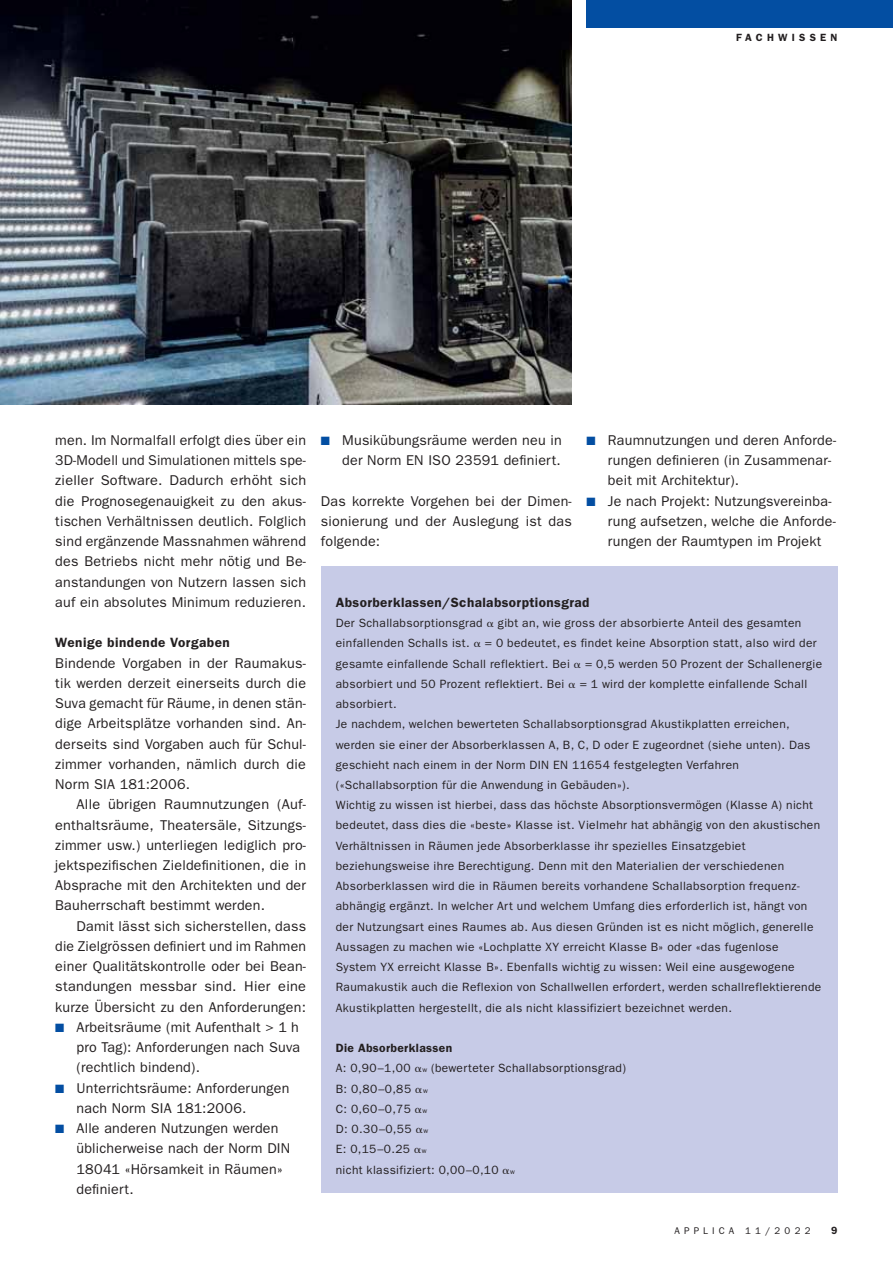
<style>
.page{position:relative;width:893px;height:1263px;background:#fff}
.page>*{position:absolute;margin:0;border:0;box-sizing:border-box;transform-origin:0 0}
.t1{font:14.25px/20.2px "ITC Franklin Gothic Std";letter-spacing:.015em;color:#231f20;text-align:justify}
.t2{font:600 13.5px "ITC Franklin Gothic Std";letter-spacing:.03em;color:#231f20}
.t3{font:12px/20.2px "ITC Franklin Gothic Std";letter-spacing:.03em;color:#231f20}
.t4{font:600 10.5px "ITC Franklin Gothic Std";letter-spacing:.4em;color:#231f20}
.t5{font:9.75px "ITC Franklin Gothic Std";letter-spacing:.42em;color:#231f20}
.s1{color:#034ea2}
.s2{font-weight:600}
.s3{font-size:7.2px}
</style>
<div class="page">
<div style="left:587px;top:0;width:306px;height:28px;background:#034ea2"></div>
<img style="left:1px;top:0;width:571px;height:404px">
<div style="left:321px;top:566px;width:516px;height:627px;background:#c7cbe7"></div>
<p class="t4" style="left:736px;top:34px;width:103px">FACHWISSEN</p>
<p class="t1" style="left:55px;top:431px;width:252px">men. Im Normalfall erfolgt dies über ein 3D-Modell und Simulationen mittels spe&shy;zieller Software. Dadurch erhöht sich die Prognosegenauigkeit zu den akus&shy;tischen Verhältnissen deutlich. Folglich sind ergänzende Massnahmen während des Betriebs nicht mehr nötig und Be&shy;anstandungen von Nutzern lassen sich auf ein absolutes Minimum reduzieren.</p>
<p class="t2" style="left:55px;top:638px;width:176px">Wenige bindende Vorgaben</p>
<p class="t1" style="left:55px;top:654px;width:252px">Bindende Vorgaben in der Raumakus&shy;tik werden derzeit einerseits durch die Suva gemacht für Räume, in denen stän&shy;dige Arbeitsplätze vorhanden sind. An&shy;derseits sind Vorgaben auch für Schul&shy;zimmer vorhanden, nämlich durch die Norm SIA 181:2006.</p>
<p class="t1" style="left:55px;top:795px;width:252px;text-indent:21px">Alle übrigen Raumnutzungen (Auf&shy;enthaltsräume, Theatersäle, Sitzungs&shy;zimmer usw.) unterliegen lediglich pro&shy;jektspezifischen Zieldefinitionen, die in Absprache mit den Architekten und der Bauherrschaft bestimmt werden.</p>
<p class="t1" style="left:55px;top:917px;width:252px;text-indent:21px">Damit lässt sich sicherstellen, dass die Zielgrössen definiert und im Rahmen einer Qualitätskontrolle oder bei Bean&shy;standungen messbar sind. Hier eine kurze Übersicht zu den Anforderungen:</p>
<p class="t1" style="left:77px;top:1018px;width:225px;text-indent:-21px"><span class="s1">■</span> Arbeitsräume (mit Aufenthalt &gt; 1 h pro Tag): Anforderungen nach Suva (rechtlich bindend).</p>
<p class="t1" style="left:77px;top:1079px;width:214px;text-indent:-21px"><span class="s1">■</span> Unterrichtsräume: Anforderungen nach Norm SIA 181:2006.</p>
<p class="t1" style="left:77px;top:1119px;width:215px;text-align:left;text-indent:-21px"><span class="s1">■</span> Alle anderen Nutzungen werden üblicherweise nach der Norm DIN<br>18041 «Hörsamkeit in Räumen» definiert.</p>
<p class="t1" style="left:321px;top:431px;width:242px;text-align:right"><span class="s1">■</span> Musikübungsräume werden neu in der Norm EN ISO 23591 definiert.</p>
<p class="t1" style="left:321px;top:492px;width:252px">Das korrekte Vorgehen bei der Dimen&shy;sionierung und der Auslegung ist das folgende:</p>
<p class="t1" style="left:608px;top:431px;width:230px;text-align:left;text-indent:-21px"><span class="s1">■</span> Raumnutzungen und deren Anforde&shy;rungen definieren (in Zusammenar&shy;beit mit Architektur).</p>
<p class="t1" style="left:608px;top:492px;width:229px;text-align:left;text-indent:-21px"><span class="s1">■</span> Je nach Projekt: Nutzungsvereinba&shy;rung aufsetzen, welche die Anforde&shy;rungen der Raumtypen im Projekt</p>
<p class="t2" style="left:336px;top:597px;width:255px">Absorberklassen/Schalabsorptionsgrad</p>
<p class="t3" style="left:336px;top:614px;width:148px">Der Schallabsorptionsgrad</p>
<p class="t3" style="left:498px;top:614px;width:305px">gibt an, wie gross der absorbierte Anteil des gesamten</p>
<p class="t3" style="left:336px;top:634px;width:135px">einfallenden Schalls ist.</p>
<p class="t3" style="left:336px;top:634px;width:482px;text-indent:149px">= 0 bedeutet, es findet keine Absorption statt, also wird der gesamte einfallende Schall reflektiert. Bei</p>
<p class="t3" style="left:585px;top:654px;width:239px">= 0,5 werden 50 Prozent der Schallenergie</p>
<p class="t3" style="left:336px;top:674px;width:230px">absorbiert und 50 Prozent reflektiert. Bei</p>
<p class="t3" style="left:580px;top:674px;width:229px">= 1 wird der komplette einfallende Schall</p>
<p class="t3" style="left:336px;top:695px;width:487px">absorbiert.<br>Je nachdem, welchen bewerteten Schallabsorptionsgrad Akustikplatten erreichen, werden sie einer der Absorberklassen A, B, C, D oder E zugeordnet (siehe unten). Das geschieht nach einem in der Norm DIN EN 11654 festgelegten Verfahren («Schallabsorp tion für die Anwendung in Gebäuden»).<br>Wichtig zu wissen ist hierbei, dass das höchste Absorptionsvermögen (Klasse A) nicht bedeutet, dass dies die «beste» Klasse ist. Vielmehr hat abhängig von den akustischen Verhältnissen in Räumen jede Absorberklasse ihr spezielles Einsatzgebiet beziehungsweise ihre Berechtigung. Denn mit den Materialien der verschiedenen Absorberklassen wird die in Räumen bereits vorhandene Schallabsorption frequenz&shy;abhängig ergänzt. ln welcher Art und welchem Umfang dies erforderlich ist, hängt von der Nutzungsart eines Raumes ab. Aus diesen Gründen ist es nicht möglich, generelle Aussagen zu machen wie «Lochplatte XY erreicht Klasse B» oder «das fugenlose System YX erreicht Klasse B». Ebenfalls wichtig zu wissen: Weil eine ausgewogene Raumakustik auch die Reflexion von Schallwellen erfordert, werden schallreflektierende Akustikplatten hergestellt, die als nicht klassifiziert bezeichnet werden.</p>
<p class="t3" style="left:336px;top:1039px;width:292px"><span class="s2">Die Absorberklassen<br></span>A: 0,90–1,00 <span class="s3">w</span> (bewerteter Schallabsorptionsgrad)<br>B: 0,80–0,85 <span class="s3">w<br></span>C: 0,60–0,75 <span class="s3">w<br></span>D: 0.30–0,55 <span class="s3">w<br></span>E: 0,15–0.25 <span class="s3">w<br></span>nicht klassifiziert: 0,00–0,10 <span class="s3">w</span></p>
<p class="t5" style="left:674px;top:1227px;width:138px">APPLICA 11/2022</p>
<p class="t4" style="left:831px;top:1227px;width:8px">9</p>
</div>
